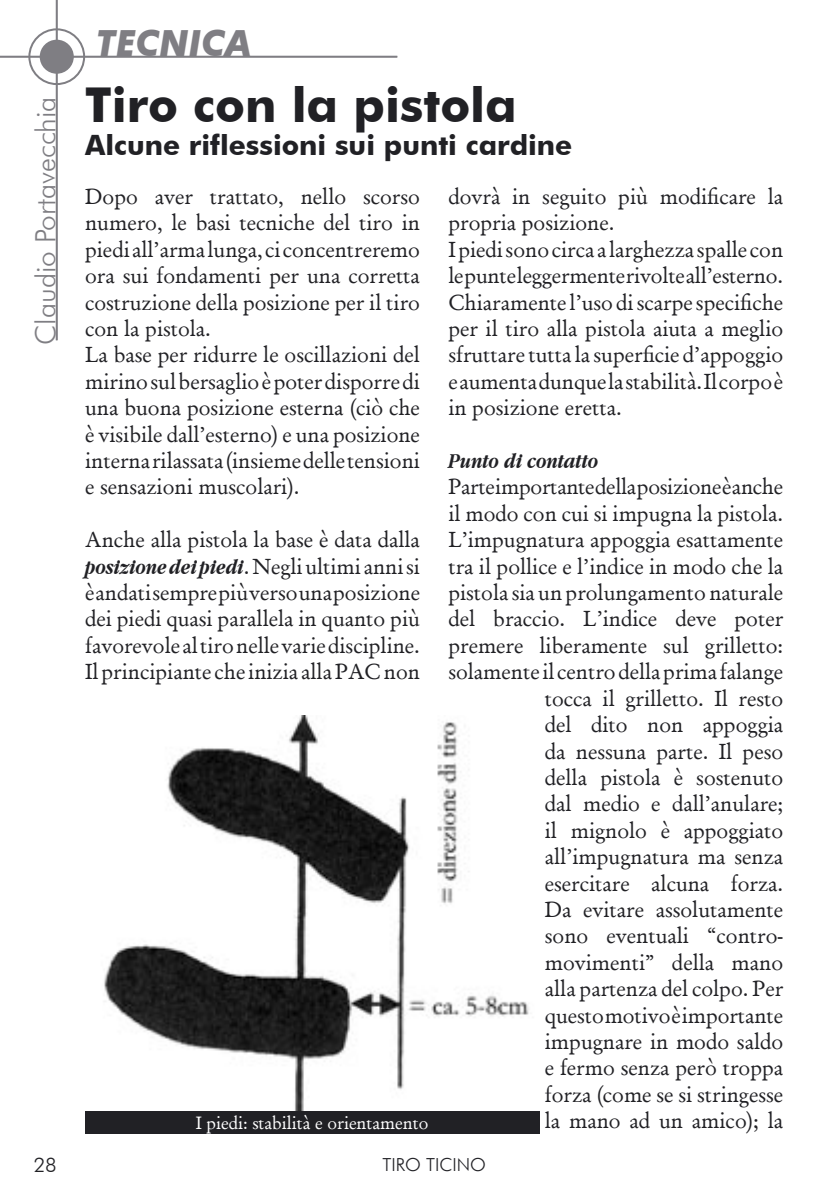
<style>
.page{position:relative;width:840px;height:1191px;background:#fff}
.page>*{position:absolute;margin:0;border:0;box-sizing:border-box;transform-origin:0 0}
.t1{font:700 48px "Futura BT";color:#212125}
.t2{font:italic 700 36px "Futura BT";color:#7f7e83}
.t3{font:700 28px "Futura BT";color:#212125}
.t4{font:300 28px "Futura BT";color:#7f7e83}
.t5{font:22px/26.4px "Garamond";color:#212125;text-align:justify}
.t6{font:italic 700 22px "Apple Garamond";color:#212125}
.t7{font:300 20px "Futura BT";color:#212125}
.t8{font:18px "Garamond";color:#fff}
.t9{font:300 18px "Futura BT";color:#212125}
.s1{font-family:"Apple Garamond";font-weight:700;font-style:italic}
</style>
<div class="page">
<hr style="left:0;top:56px;width:397px;height:2px;background:#7f7e83">
<hr style="left:56px;top:0;width:2px;height:340px;background:#7f7e83">
<div style="left:28px;top:28px;width:57px;height:57px;border:2px solid #7f7e83;border-radius:50%"></div>
<div style="left:41px;top:41px;width:32px;height:32px;background:#7f7e83;border-radius:50%"></div>
<div style="left:40px;top:40px;width:34px;height:34px;border:2px solid #7f7e83;border-radius:50%"></div>
<img style="left:104px;top:715px;width:425px;height:396px">
<div style="left:85px;top:1111px;width:454px;height:23px;background:#212125"></div>
<p class="t4" style="left:28px;top:345px;width:250px;rotate:-90deg">Claudio Portavecchia</p>
<p class="t2" style="left:96px;top:21px;width:156px">TECNICA</p>
<p class="t1" style="left:85px;top:75px;width:433px">Tiro con la pistola</p>
<p class="t3" style="left:85px;top:128px;width:488px">Alcune riflessioni sui punti cardine</p>
<p class="t5" style="left:85px;top:183px;width:336px">Dopo aver trattato, nello scorso numero, le basi tecniche del tiro in piedi all’arma lunga, ci concentreremo ora sui fondamenti per una corretta costruzione della posizione per il tiro con la pistola.</p>
<p class="t5" style="left:85px;top:341px;width:336px">La base per ridurre le oscillazioni del mirino sul bersaglio è poter disporre di una buona posizione esterna (ciò che è visibile dall’esterno) e una posizione interna rilassata (insieme delle tensioni e sensazioni muscolari).</p>
<p class="t5" style="left:85px;top:526px;width:336px">Anche alla pistola la base è data dalla <span class="s1">posizione dei piedi</span>. Negli ultimi anni si è andati sempre più verso una posizione dei piedi quasi parallela in quanto più favorevole al tiro nelle varie discipline.<br>Il principiante che inizia alla PAC non</p>
<p class="t5" style="left:448px;top:183px;width:336px">dovrà in seguito più modificare la propria posizione.</p>
<p class="t5" style="left:448px;top:236px;width:336px">I piedi sono circa a larghezza spalle con le punte leggermente rivolte all’esterno.<br>Chiaramente l’uso di scarpe specifiche per il tiro alla pistola aiuta a meglio sfruttare tutta la superficie d’appoggio e aumenta dunque la stabilità. Il corpo è in posizione eretta.</p>
<p class="t6" style="left:448px;top:447px;width:151px">Punto di contatto</p>
<p class="t5" style="left:448px;top:473px;width:336px;text-align:right">Parte importante della posizione è anche il modo con cui si impugna la pistola.<br>L’impugnatura appoggia esattamente tra il pollice e l’indice in modo che la pistola sia un prolungamento naturale del braccio. L’indice deve poter premere liberamente sul grilletto: solamente il centro della prima falange tocca il grilletto. Il resto<br>del dito non appoggia<br>da nessuna parte. Il peso<br>della pistola è sostenuto<br>dal medio e dall’anulare;<br>il mignolo è appoggiato all’impugnatura ma senza<br>esercitare alcuna forza.<br>Da evitare assolutamente<br>sono eventuali “contro&shy;movimenti” della mano<br>alla partenza del colpo. Per<br>questo motivo è importante impugnare in modo saldo<br>e fermo senza però troppa<br>forza (come se si stringesse</p>
<p class="t8" style="left:196px;top:1111px;width:234px">I piedi: stabilità e orientamento</p>
<p class="t5" style="left:544px;top:1107px;width:240px">la mano ad un amico); la</p>
<p class="t7" style="left:34px;top:1152px;width:25px">28</p>
<p class="t9" style="left:382px;top:1153px;width:105px">TIRO TICINO</p>
</div>
